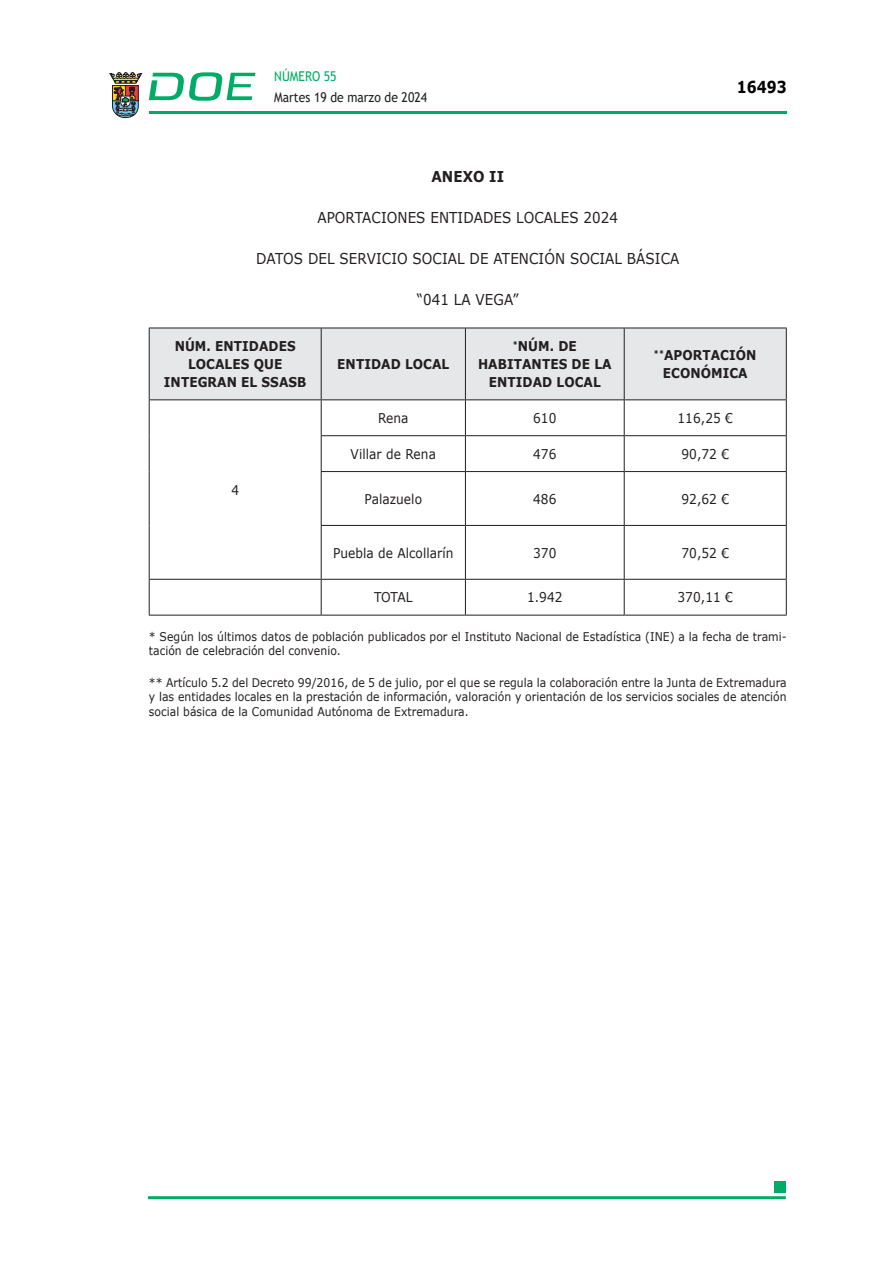
<style>
.page{position:relative;width:893px;height:1263px;background:#fff}
.page>*{position:absolute;margin:0;border:0;box-sizing:border-box;transform-origin:0 0}
.t1{font:700 16.5px "Verdana";color:#000;scale:.85 1}
.CUERPO_DE_TEXTO{font:15px "Verdana";letter-spacing:.005em;color:#231f20;scale:.9 1}
.CUERPO_DE_TEXTO-2{font:700 15px "Verdana";letter-spacing:.005em;color:#231f20;scale:.9 1}
.TABLATITULO{font:700 13.5px "Verdana";letter-spacing:.005em;color:#231f20;scale:.9 1}
.CUERPO_DE_TEXTO-3{font:13.5px "Verdana";letter-spacing:.005em;color:#231f20;scale:.9 1}
.t2{font:13.5px "Trebuchet MS";color:#231f20;scale:.9 1}
.t3{font:13.5px "Trebuchet MS";color:#00ab67;scale:.9 1}
.CUERPO_DE_TEXTO-4{font:12px/14.4px "Verdana";letter-spacing:.005em;color:#231f20;scale:.9 1}
</style>
<div class="page">
<hr style="left:149px;top:111px;width:638px;height:3px;background:#00ab66">
<svg style="left:109px;top:72px;width:33px;height:46px"></svg>
<svg style="left:149px;top:72px;width:106px;height:29px"></svg>
<hr style="left:148px;top:1196px;width:638px;height:3px;background:#00ab66">
<div style="left:775px;top:1181px;width:11px;height:11px;background:#00ab66"></div>
<div style="left:150px;top:329px;width:636px;height:70px;background:#e6e7e9"></div>
<hr style="left:149px;top:328px;width:172px;height:1px;background:#231f20">
<hr style="left:149px;top:328px;width:1px;height:71px;background:#231f20">
<hr style="left:321px;top:328px;width:144px;height:1px;background:#231f20">
<hr style="left:321px;top:328px;width:1px;height:71px;background:#231f20">
<hr style="left:465px;top:328px;width:159px;height:1px;background:#231f20">
<hr style="left:465px;top:328px;width:1px;height:71px;background:#231f20">
<hr style="left:624px;top:328px;width:163px;height:1px;background:#231f20">
<hr style="left:624px;top:328px;width:1px;height:71px;background:#231f20">
<hr style="left:786px;top:328px;width:1px;height:71px;background:#231f20">
<hr style="left:149px;top:399px;width:172px;height:1px;background:#231f20">
<hr style="left:149px;top:400px;width:1px;height:36px;background:#231f20">
<hr style="left:149px;top:436px;width:1px;height:36px;background:#231f20">
<hr style="left:149px;top:472px;width:1px;height:53px;background:#231f20">
<hr style="left:149px;top:525px;width:1px;height:54px;background:#231f20">
<hr style="left:321px;top:399px;width:144px;height:1px;background:#231f20">
<hr style="left:321px;top:400px;width:1px;height:35px;background:#231f20">
<hr style="left:465px;top:399px;width:159px;height:1px;background:#231f20">
<hr style="left:465px;top:400px;width:1px;height:35px;background:#231f20">
<hr style="left:624px;top:399px;width:163px;height:1px;background:#231f20">
<hr style="left:624px;top:400px;width:1px;height:35px;background:#231f20">
<hr style="left:786px;top:400px;width:1px;height:35px;background:#231f20">
<hr style="left:321px;top:435px;width:144px;height:1px;background:#231f20">
<hr style="left:321px;top:436px;width:1px;height:35px;background:#231f20">
<hr style="left:465px;top:435px;width:159px;height:1px;background:#231f20">
<hr style="left:465px;top:436px;width:1px;height:35px;background:#231f20">
<hr style="left:624px;top:435px;width:163px;height:1px;background:#231f20">
<hr style="left:624px;top:436px;width:1px;height:35px;background:#231f20">
<hr style="left:786px;top:436px;width:1px;height:35px;background:#231f20">
<hr style="left:321px;top:471px;width:144px;height:1px;background:#231f20">
<hr style="left:321px;top:472px;width:1px;height:53px;background:#231f20">
<hr style="left:465px;top:471px;width:159px;height:1px;background:#231f20">
<hr style="left:465px;top:472px;width:1px;height:53px;background:#231f20">
<hr style="left:624px;top:471px;width:163px;height:1px;background:#231f20">
<hr style="left:624px;top:472px;width:1px;height:53px;background:#231f20">
<hr style="left:786px;top:472px;width:1px;height:53px;background:#231f20">
<hr style="left:321px;top:525px;width:144px;height:1px;background:#231f20">
<hr style="left:321px;top:526px;width:1px;height:53px;background:#231f20">
<hr style="left:465px;top:525px;width:159px;height:1px;background:#231f20">
<hr style="left:465px;top:526px;width:1px;height:53px;background:#231f20">
<hr style="left:624px;top:525px;width:163px;height:1px;background:#231f20">
<hr style="left:624px;top:526px;width:1px;height:53px;background:#231f20">
<hr style="left:786px;top:526px;width:1px;height:53px;background:#231f20">
<hr style="left:149px;top:579px;width:172px;height:1px;background:#231f20">
<hr style="left:149px;top:580px;width:1px;height:35px;background:#231f20">
<hr style="left:321px;top:579px;width:144px;height:1px;background:#231f20">
<hr style="left:321px;top:580px;width:1px;height:35px;background:#231f20">
<hr style="left:465px;top:579px;width:159px;height:1px;background:#231f20">
<hr style="left:465px;top:580px;width:1px;height:35px;background:#231f20">
<hr style="left:624px;top:579px;width:163px;height:1px;background:#231f20">
<hr style="left:624px;top:580px;width:1px;height:35px;background:#231f20">
<hr style="left:786px;top:580px;width:1px;height:35px;background:#231f20">
<hr style="left:149px;top:615px;width:172px;height:1px;background:#231f20">
<hr style="left:321px;top:615px;width:144px;height:1px;background:#231f20">
<hr style="left:465px;top:615px;width:159px;height:1px;background:#231f20">
<hr style="left:624px;top:615px;width:163px;height:1px;background:#231f20">
<p class="t3" style="left:274px;top:67px;width:71px">NÚMERO 55</p>
<p class="t2" style="left:274px;top:88px;width:171px">Martes 19 de marzo de 2024</p>
<h1 class="t1" style="left:737px;top:75px;width:60px">16493</h1>
<p class="CUERPO_DE_TEXTO-2" style="left:431px;top:165px;width:82px">ANEXO II</p>
<p class="CUERPO_DE_TEXTO" style="left:317px;top:207px;width:336px">APORTACIONES ENTIDADES LOCALES 2024</p>
<p class="CUERPO_DE_TEXTO" style="left:256px;top:248px;width:472px">DATOS DEL SERVICIO SOCIAL DE ATENCIÓN SOCIAL BÁSICA</p>
<p class="CUERPO_DE_TEXTO" style="left:417px;top:289px;width:115px">“041 LA VEGA”</p>
<p class="TABLATITULO" style="left:175px;top:337px;width:136px">NÚM. ENTIDADES</p>
<p class="TABLATITULO" style="left:188px;top:355px;width:106px">LOCALES QUE</p>
<p class="TABLATITULO" style="left:164px;top:373px;width:160px">INTEGRAN EL SSASB</p>
<p class="TABLATITULO" style="left:513px;top:337px;width:73px"><sup>*</sup>NÚM. DE</p>
<p class="TABLATITULO" style="left:478px;top:355px;width:150px">HABITANTES DE LA</p>
<p class="TABLATITULO" style="left:489px;top:373px;width:126px">ENTIDAD LOCAL</p>
<p class="TABLATITULO" style="left:654px;top:346px;width:115px"><sup>**</sup>APORTACIÓN</p>
<p class="TABLATITULO" style="left:663px;top:364px;width:96px">ECONÓMICA</p>
<p class="TABLATITULO" style="left:337px;top:355px;width:126px">ENTIDAD LOCAL</p>
<p class="CUERPO_DE_TEXTO-3" style="left:231px;top:480px;width:10px">4</p>
<p class="CUERPO_DE_TEXTO-3" style="left:378px;top:409px;width:35px">Rena</p>
<p class="CUERPO_DE_TEXTO-3" style="left:533px;top:409px;width:27px">610</p>
<p class="CUERPO_DE_TEXTO-3" style="left:677px;top:409px;width:63px">116,25 €</p>
<p class="CUERPO_DE_TEXTO-3" style="left:351px;top:445px;width:96px">Villar de Rena</p>
<p class="CUERPO_DE_TEXTO-3" style="left:533px;top:445px;width:27px">476</p>
<p class="CUERPO_DE_TEXTO-3" style="left:681px;top:445px;width:55px">90,72 €</p>
<p class="CUERPO_DE_TEXTO-3" style="left:365px;top:489px;width:65px">Palazuelo</p>
<p class="CUERPO_DE_TEXTO-3" style="left:533px;top:489px;width:27px">486</p>
<p class="CUERPO_DE_TEXTO-3" style="left:681px;top:489px;width:55px">92,62 €</p>
<p class="CUERPO_DE_TEXTO-3" style="left:333px;top:543px;width:135px">Puebla de Alcollarín</p>
<p class="CUERPO_DE_TEXTO-3" style="left:533px;top:543px;width:27px">370</p>
<p class="CUERPO_DE_TEXTO-3" style="left:681px;top:543px;width:55px">70,52 €</p>
<p class="CUERPO_DE_TEXTO-3" style="left:374px;top:588px;width:44px">TOTAL</p>
<p class="CUERPO_DE_TEXTO-3" style="left:527px;top:588px;width:41px">1.942</p>
<p class="CUERPO_DE_TEXTO-3" style="left:677px;top:588px;width:63px">370,11 €</p>
<p class="CUERPO_DE_TEXTO-4" style="left:149px;top:629px;width:710px">* Según los últimos datos de población publicados por el Instituto Nacional de Estadística (INE) a la fecha de trami&shy;tación de celebración del convenio.</p>
<p class="CUERPO_DE_TEXTO-4" style="left:149px;top:675px;width:710px;text-align:justify">** Artículo 5.2 del Decreto 99/2016, de 5 de julio, por el que se regula la colaboración entre la Junta de Extremadura y las entidades locales en la prestación de información, valoración y orientación de los servicios sociales de atención social básica de la Comunidad Autónoma de Extremadura.</p>
</div>
